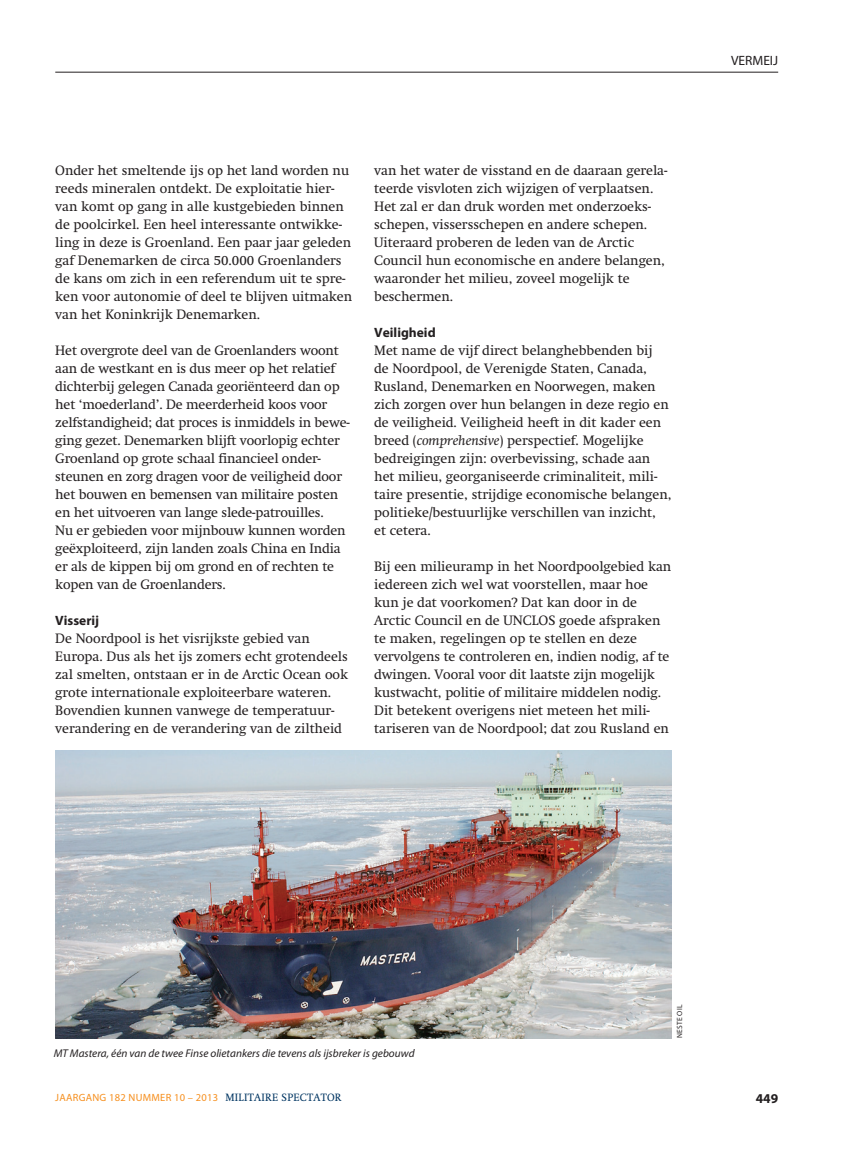
<style>
.page{position:relative;width:842px;height:1161px;background:#fff}
.page>*{position:absolute;margin:0;border:0;box-sizing:border-box;transform-origin:0 0}
.t1{font:13.5px/18px "Swift";color:#231f20}
.t2{font:700 13.5px "Myriad Pro";color:#231f20}
.t3{font:13.5px "Myriad Pro";color:#231f20}
.t4{font:italic 11.25px "Myriad Pro";color:#231f20}
.t5{font:10.5px "Myriad Pro";letter-spacing:.025em;color:#f68f1e}
.t6{font:7.5px "Myriad Pro";letter-spacing:.02em;color:#231f20}
.s1{font-style:italic}
.s2{font-family:"Swift";color:#003562}
</style>
<div class="page">
<hr style="left:55px;top:72px;width:723px;height:1px;background:#231f20">
<img style="left:55px;top:751px;width:617px;height:288px">
<p class="t1" style="left:55px;top:161px;width:298px">Onder het smeltende ijs op het land worden nu reeds mineralen ontdekt. De exploitatie hier&shy;van komt op gang in alle kustgebieden binnen de poolcirkel. Een heel interessante ontwikke&shy;ling in deze is Groenland. Een paar jaar geleden gaf Denemarken de circa 50.000 Groenlanders de kans om zich in een referendum uit te spre&shy;ken voor autonomie of deel te blijven uitmaken van het Koninkrijk Denemarken.</p>
<p class="t1" style="left:55px;top:341px;width:296px">Het overgrote deel van de Groenlanders woont aan de westkant en is dus meer op het relatief dichterbij gelegen Canada georiënteerd dan op het ‘moederland’. De meerderheid koos voor zelfstandigheid; dat proces is inmiddels in bewe&shy;ging gezet. Denemarken blijft voorlopig echter Groenland op grote schaal financieel onder&shy;steunen en zorg dragen voor de veiligheid door het bouwen en bemensen van militaire posten en het uitvoeren van lange slede-patrouilles.<br>Nu er gebieden voor mijnbouw kunnen worden geëxploiteerd, zijn landen zoals China en India er als de kippen bij om grond en of rechten te kopen van de Groenlanders.</p>
<p class="t2" style="left:55px;top:613px;width:45px">Visserij</p>
<p class="t1" style="left:55px;top:629px;width:294px">De Noordpool is het visrijkste gebied van Europa. Dus als het ijs zomers echt grotendeels zal smelten, ontstaan er in de Arctic Ocean ook grote internationale exploiteerbare wateren.<br>Bovendien kunnen vanwege de temperatuur&shy;verandering en de verandering van de ziltheid</p>
<p class="t1" style="left:374px;top:161px;width:295px">van het water de visstand en de daaraan gerela&shy;teerde visvloten zich wijzigen of verplaatsen.<br>Het zal er dan druk worden met onderzoeks&shy;schepen, vissersschepen en andere schepen.<br>Uiteraard proberen de leden van de Arctic Council hun economische en andere belangen, waaronder het milieu, zoveel mogelijk te beschermen.</p>
<p class="t2" style="left:374px;top:325px;width:63px">Veiligheid</p>
<p class="t1" style="left:374px;top:341px;width:299px">Met name de vijf direct belanghebbenden bij<br>de Noordpool, de Verenigde Staten, Canada, Rusland, Denemarken en Noorwegen, maken zich zorgen over hun belangen in deze regio en de veiligheid. Veiligheid heeft in dit kader een breed (<span class="s1">comprehensive</span>) perspectief. Mogelijke bedreigingen zijn: overbevissing, schade aan het milieu, georganiseerde criminaliteit, mili&shy;taire presentie, strijdige economische belangen, politieke/bestuurlijke verschillen van inzicht,<br>et cetera.</p>
<p class="t1" style="left:374px;top:557px;width:299px">Bij een milieuramp in het Noordpoolgebied kan iedereen zich wel wat voorstellen, maar hoe kun je dat voorkomen? Dat kan door in de Arctic Council en de UNCLOS goede afspraken te maken, regelingen op te stellen en deze vervolgens te controleren en, indien nodig, af te dwingen. Vooral voor dit laatste zijn mogelijk kustwacht, politie of militaire middelen nodig.<br>Dit betekent overigens niet meteen het mili&shy;tariseren van de Noordpool; dat zou Rusland en</p>
<p class="t3" style="left:731px;top:54px;width:49px">VERMEIJ</p>
<p class="t4" style="left:54px;top:1047px;width:362px">MT Mastera, één van de twee Finse olietankers die tevens als ijsbreker is gebouwd</p>
<p class="t6" style="left:675px;top:1037px;width:34px;rotate:-90deg">NESTE OIL</p>
<p class="t5" style="left:55px;top:1091px;width:288px">JAARGANG 182 NUMMER 10 – 2013 <span class="s2">MILITAIRE SPECTATOR</span></p>
<p class="t2" style="left:756px;top:1091px;width:24px">449</p>
</div>
